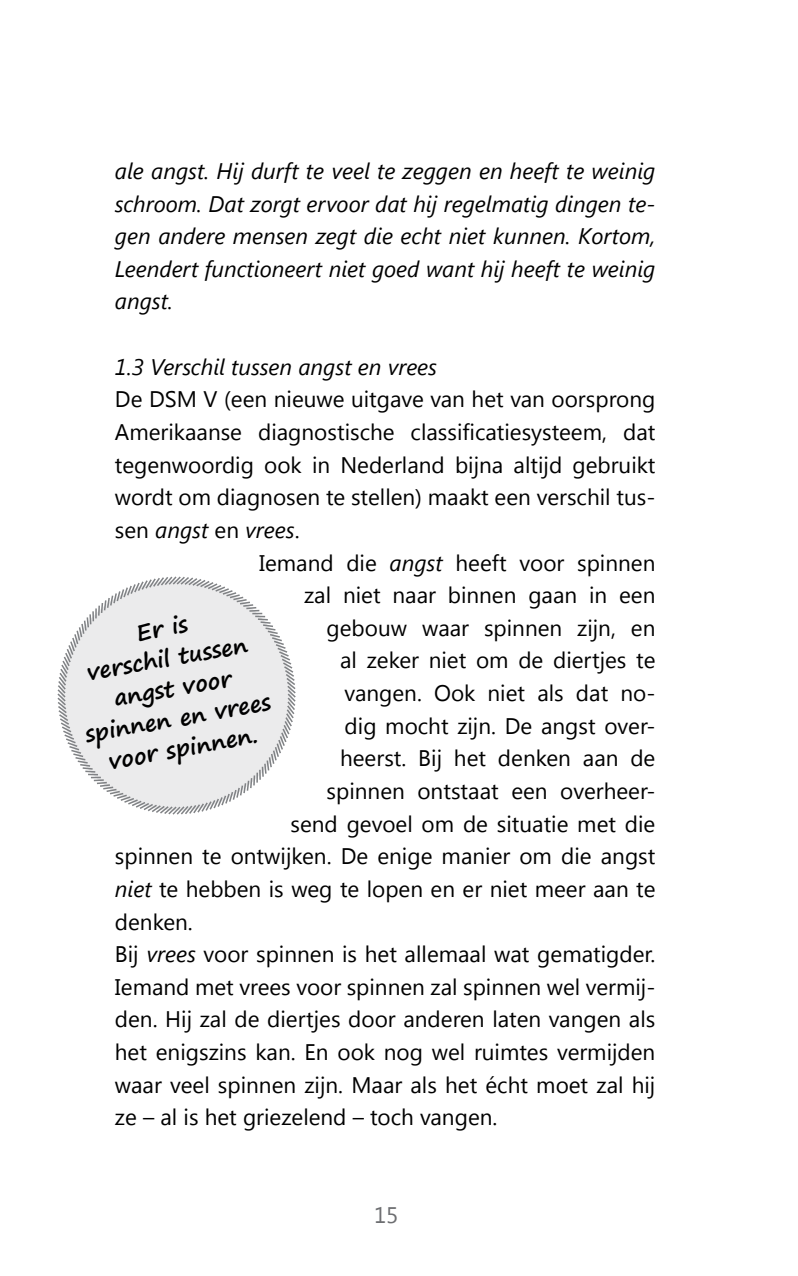
<style>
.page{position:relative;width:798px;height:1276px;background:#fff}
.page>*{position:absolute;margin:0;border:0;box-sizing:border-box;transform-origin:0 0}
.t1{font:22.5px "Segoe UI";color:#000}
.t2{font:italic 22.5px/32.6px "Segoe UI";color:#000;text-align:justify}
.t3{font:700 22.5px/30.4px "Segoe Print";color:#000;text-align:center}
.t4{font:22.5px "Segoe UI";color:#6d6e71}
.s1{font-style:normal}
.s2{font-style:italic}
</style>
<div class="page">
<svg style="left:57px;top:576px;width:239px;height:239px"></svg>
<svg style="left:171px;top:805px;width:11px;height:10px"></svg>
<p class="t2" style="left:115px;top:154px;width:542px">ale angst. Hij durft te veel te zeggen en heeft te weinig schroom. Dat zorgt ervoor dat hij regelmatig dingen te&shy;gen andere mensen zegt die echt niet kunnen. Kortom, Leendert functioneert niet goed want hij heeft te weinig angst.</p>
<p class="t2" style="left:115px;top:349px;width:323px">1.3 Verschil tussen angst en vrees</p>
<p class="t1" style="left:115px;top:384px;width:542px">De DSM V (een nieuwe uitgave van het van oorsprong</p>
<p class="t1" style="left:115px;top:416px;width:542px">Amerikaanse diagnostische classificatiesysteem, dat</p>
<p class="t1" style="left:115px;top:449px;width:542px">tegenwoordig ook in Nederland bijna altijd gebruikt</p>
<p class="t1" style="left:115px;top:482px;width:541px">wordt om diagnosen te stellen) maakt een verschil tus-</p>
<p class="t2" style="left:115px;top:512px;width:186px"><span class="s1">sen</span> angst <span class="s1">en</span> vrees<span class="s1">.</span></p>
<p class="t1" style="left:259px;top:547px;width:398px">Iemand die <span class="s2">angst</span> heeft voor spinnen</p>
<p class="t1" style="left:304px;top:579px;width:353px">zal niet naar binnen gaan in een</p>
<p class="t1" style="left:326px;top:612px;width:330px">gebouw waar spinnen zijn, en</p>
<p class="t1" style="left:340px;top:645px;width:317px">al zeker niet om de diertjes te</p>
<p class="t1" style="left:344px;top:677px;width:312px">vangen. Ook niet als dat no-</p>
<p class="t1" style="left:344px;top:710px;width:312px">dig mocht zijn. De angst over-</p>
<p class="t1" style="left:340px;top:743px;width:317px">heerst. Bij het denken aan de</p>
<p class="t1" style="left:326px;top:775px;width:330px">spinnen ontstaat een overheer-</p>
<p class="t1" style="left:290px;top:808px;width:366px">send gevoel om de situatie met die</p>
<p class="t1" style="left:115px;top:840px;width:542px">spinnen te ontwijken. De enige manier om die angst</p>
<p class="t1" style="left:115px;top:873px;width:542px"><span class="s2">niet</span> te hebben is weg te lopen en er niet meer aan te</p>
<p class="t1" style="left:115px;top:906px;width:79px">denken.</p>
<p class="t1" style="left:115px;top:938px;width:542px">Bij <span class="s2">vrees</span> voor spinnen is het allemaal wat gematigder.</p>
<p class="t1" style="left:115px;top:971px;width:542px">Iemand met vrees voor spinnen zal spinnen wel vermij-</p>
<p class="t1" style="left:115px;top:1004px;width:541px">den. Hij zal de diertjes door anderen laten vangen als</p>
<p class="t1" style="left:115px;top:1036px;width:541px">het enigszins kan. En ook nog wel ruimtes vermijden</p>
<p class="t1" style="left:115px;top:1069px;width:542px">waar veel spinnen zijn. Maar als het écht moet zal hij</p>
<p class="t1" style="left:115px;top:1101px;width:384px">ze – al is het griezelend – toch vangen.</p>
<p class="t3" style="left:67px;top:629px;width:189px;rotate:-10deg">Er is<br>verschil tussen angst voor spinnen en vrees voor spinnen.</p>
<p class="t4" style="left:374px;top:1199px;width:26px">15</p>
</div>
